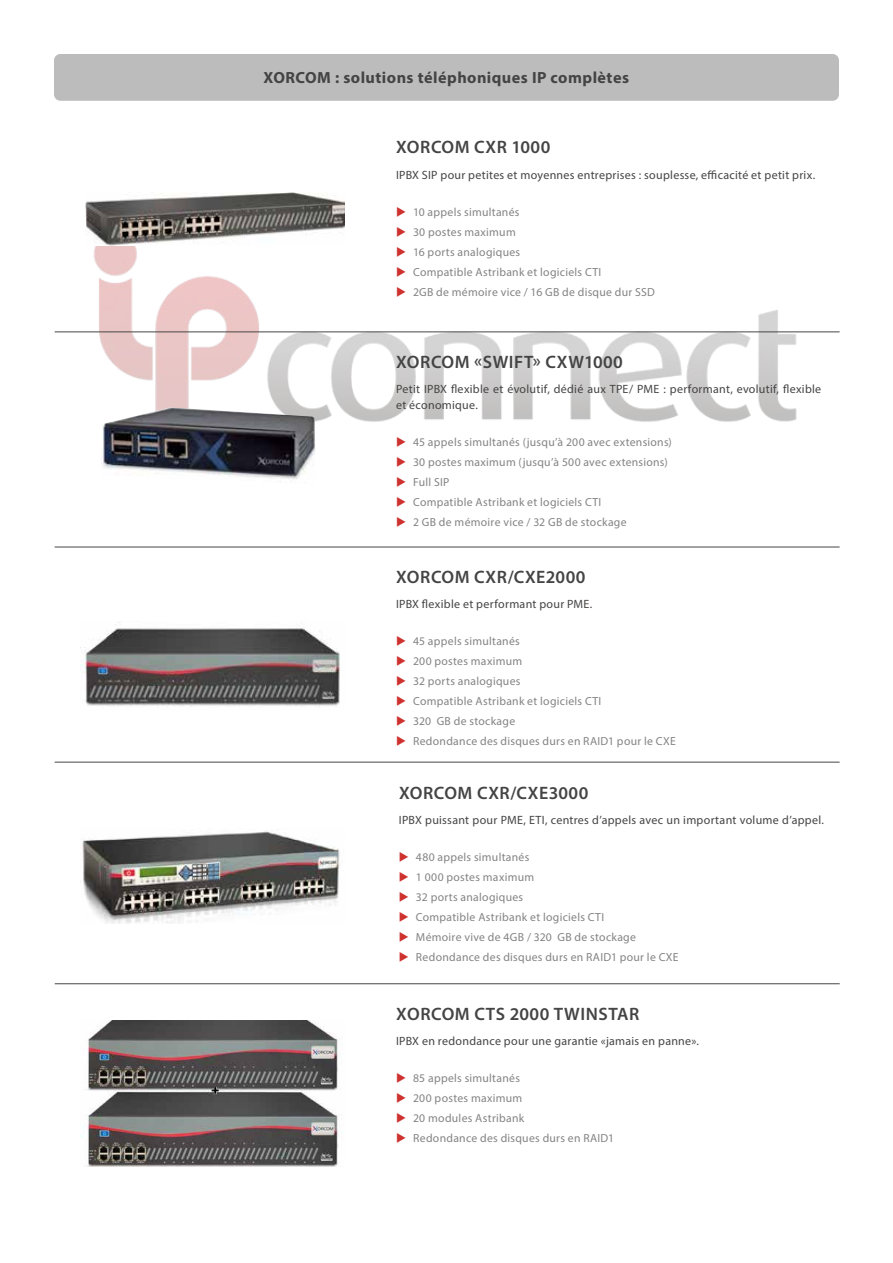
<style>
.page{position:relative;width:893px;height:1263px;background:#fff}
.page>*{position:absolute;margin:0;border:0;box-sizing:border-box;transform-origin:0 0}
.t1{font:600 18px "Myriad Pro";letter-spacing:.025em;color:#454444}
.t2{font:700 16.2px "Myriad Pro";letter-spacing:.03em;color:#454444}
.t3{font:12px/16.2px "Myriad Pro";letter-spacing:.025em;color:#454444}
.t4{font:11.7px "Myriad Pro";letter-spacing:.025em;color:#838383}
.s1{color:#ce322e}
.s2{color:#484644}
</style>
<div class="page">
<img style="left:54px;top:246px;width:786px;height:176px">
<div style="left:54px;top:54px;width:785px;height:47px;background:#bdbcbc;border-radius:6px"></div>
<img style="left:100px;top:407px;width:216px;height:72px">
<hr style="left:55px;top:332px;width:785px;height:1px;background:#484644">
<img style="left:85px;top:193px;width:259px;height:53px">
<img style="left:80px;top:624px;width:260px;height:84px">
<hr style="left:55px;top:547px;width:785px;height:1px;background:#484644">
<img style="left:82px;top:831px;width:258px;height:92px">
<hr style="left:55px;top:762px;width:785px;height:1px;background:#484644">
<img style="left:81px;top:1020px;width:257px;height:147px">
<hr style="left:55px;top:983px;width:785px;height:1px;background:#484644">
<h2 class="t2" style="left:263px;top:67px;width:367px">XORCOM : solutions téléphoniques IP complètes</h2>
<h1 class="t1" style="left:396px;top:135px;width:156px">XORCOM CXR 1000</h1>
<p class="t3" style="left:396px;top:166px;width:421px">IPBX SIP pour petites et moyennes entreprises : souplesse, efficacité et petit prix.</p>
<p class="t4" style="left:396px;top:204px;width:125px"><span class="s1">◆</span> 10 appels simultanés</p>
<p class="t4" style="left:396px;top:224px;width:121px"><span class="s1">◆</span> 30 postes maximum</p>
<p class="t4" style="left:396px;top:244px;width:126px"><span class="s1">◆</span> 16 ports analogiques</p>
<p class="t4" style="left:396px;top:264px;width:207px"><span class="s1">◆</span> Compatible Astribank et logiciels CTI</p>
<p class="t4" style="left:396px;top:284px;width:260px"><span class="s1">◆</span> 2GB de mémoire vice / 16 GB de disque dur SSD</p>
<h1 class="t1" style="left:396px;top:350px;width:228px">XORCOM «SWIFT» CXW1000</h1>
<p class="t3" style="left:396px;top:380px;width:427px">Petit IPBX flexible et évolutif, dédié aux TPE/ PME : performant, evolutif, flexible et économique.</p>
<p class="t4" style="left:396px;top:435px;width:277px"><span class="s1">◆</span> 45 appels simultanés (jusqu’à 200 avec extensions)</p>
<p class="t4" style="left:396px;top:455px;width:273px"><span class="s1">◆</span> 30 postes maximum (jusqu’à 500 avec extensions)</p>
<p class="t4" style="left:396px;top:475px;width:55px"><span class="s1">◆</span> Full SIP</p>
<p class="t4" style="left:396px;top:495px;width:207px"><span class="s1">◆</span> Compatible Astribank et logiciels CTI</p>
<p class="t4" style="left:396px;top:515px;width:232px"><span class="s1">◆</span> 2 GB de mémoire vice / 32 GB de stockage</p>
<h1 class="t1" style="left:396px;top:565px;width:191px">XORCOM CXR/CXE2000</h1>
<p class="t3" style="left:396px;top:595px;width:198px">IPBX flexible et performant pour PM<span class="s2">E.</span></p>
<p class="t4" style="left:396px;top:634px;width:125px"><span class="s1">◆</span> 45 appels simultanés</p>
<p class="t4" style="left:396px;top:654px;width:128px"><span class="s1">◆</span> 200 postes maximum</p>
<p class="t4" style="left:396px;top:674px;width:126px"><span class="s1">◆</span> 32 ports analogiques</p>
<p class="t4" style="left:396px;top:694px;width:207px"><span class="s1">◆</span> Compatible Astribank et logiciels CTI</p>
<p class="t4" style="left:396px;top:714px;width:121px"><span class="s1">◆</span> 320 GB de stockage</p>
<p class="t4" style="left:396px;top:734px;width:281px"><span class="s1">◆</span> Redondance des disques durs en RAID1 pour le CXE</p>
<h1 class="t1" style="left:399px;top:781px;width:191px">XORCOM CXR/CXE3000</h1>
<p class="t3" style="left:399px;top:811px;width:427px">IPBX puissant pour PME, ETI, centres d’appels avec un important volume d’appel.</p>
<p class="t4" style="left:399px;top:849px;width:132px"><span class="s1">◆</span> 480 appels simultanés</p>
<p class="t4" style="left:399px;top:869px;width:137px"><span class="s1">◆</span> 1 000 postes maximum</p>
<p class="t4" style="left:399px;top:889px;width:126px"><span class="s1">◆</span> 32 ports analogiques</p>
<p class="t4" style="left:399px;top:909px;width:207px"><span class="s1">◆</span> Compatible Astribank et logiciels CTI</p>
<p class="t4" style="left:399px;top:929px;width:239px"><span class="s1">◆</span> Mémoire vive de 4GB / 320 GB de stockage</p>
<p class="t4" style="left:399px;top:949px;width:281px"><span class="s1">◆</span> Redondance des disques durs en RAID1 pour le CXE</p>
<h1 class="t1" style="left:396px;top:1003px;width:245px">XORCOM CTS 2000 TWINSTAR</h1>
<p class="t3" style="left:396px;top:1033px;width:304px">IPBX en redondance pour une garantie «jamais en panne».</p>
<p class="t4" style="left:396px;top:1071px;width:125px"><span class="s1">◆</span> 85 appels simultanés</p>
<p class="t4" style="left:396px;top:1091px;width:128px"><span class="s1">◆</span> 200 postes maximum</p>
<p class="t4" style="left:396px;top:1111px;width:130px"><span class="s1">◆</span> 20 modules Astribank</p>
<p class="t4" style="left:396px;top:1131px;width:220px"><span class="s1">◆</span> Redondance des disques durs en RAID1</p>
</div>
